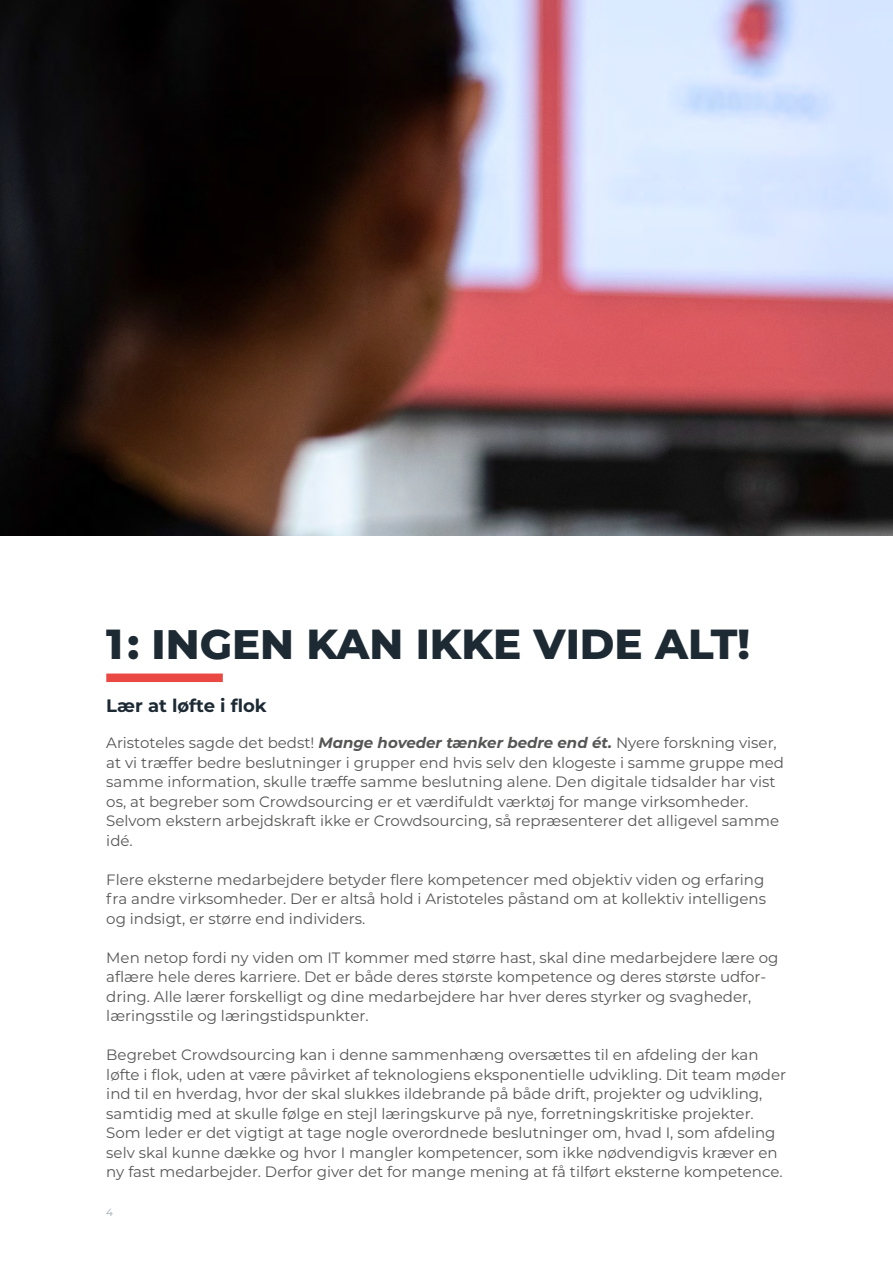
<style>
.page{position:relative;width:893px;height:1263px;background:#fff}
.page>*{position:absolute;margin:0;border:0;box-sizing:border-box;transform-origin:0 0}
.t1{font:800 42px "Montserrat";color:#1d2a34}
.t2{font:700 18px "Montserrat";color:#1d2a34}
.t3{font:15px/19.5px "Montserrat";color:#565655}
.t4{font:10.5px "Montserrat";color:#9cabb2}
.s1{font-weight:700;font-style:italic}
</style>
<div class="page">
<img style="left:0;top:0;width:893px;height:535px">
<div style="left:106px;top:673px;width:117px;height:9px;background:#e94843"></div>
<h1 class="t1" style="left:106px;top:613px;width:645px">1 : INGEN KAN IKKE VIDE ALT!</h1>
<p class="t2" style="left:106px;top:693px;width:162px">Lær at løfte i flok</p>
<p class="t3" style="left:106px;top:732px;width:679px">Aristoteles sagde det bedst! <span class="s1">Mange hoveder tænker bedre end ét.</span> Nyere forskning viser, at vi træffer bedre beslutninger i grupper end hvis selv den klogeste i samme gruppe med samme information, skulle træffe samme beslutning alene. Den digitale tidsalder har vist os, at begreber som Crowdsourcing er et værdifuldt værktøj for mange virksomheder.<br>Selvom ekstern arbejdskraft ikke er Crowdsourcing, så repræsenterer det alligevel samme idé.</p>
<p class="t3" style="left:106px;top:869px;width:661px;text-align:justify">Flere eksterne medarbejdere betyder flere kompetencer med objektiv viden og erfaring fra andre virksomheder. Der er altså hold i Aristoteles påstand om at kollektiv intelligens og indsigt, er større end individers.</p>
<p class="t3" style="left:106px;top:947px;width:674px">Men netop fordi ny viden om IT kommer med større hast, skal dine medarbejdere lære og aflære hele deres karriere. Det er både deres største kompetence og deres største udfor&shy;dring. Alle lærer forskelligt og dine medarbejdere har hver deres styrker og svagheder, læringsstile og læringstidspunkter.</p>
<p class="t3" style="left:106px;top:1044px;width:681px">Begrebet Crowdsourcing kan i denne sammenhæng oversættes til en afdeling der kan løfte i flok, uden at være påvirket af teknologiens eksponentielle udvikling. Dit team møder ind til en hverdag, hvor der skal slukkes ildebrande på både drift, projekter og udvikling, samtidig med at skulle følge en stejl læringskurve på nye, forretningskritiske projekter.<br>Som leder er det vigtigt at tage nogle overordnede beslutninger om, hvad I, som afdeling selv skal kunne dække og hvor I mangler kompetencer, som ikke nødvendigvis kræver en ny fast medarbejder. Derfor giver det for mange mening at få tilført eksterne kompetence.</p>
<p class="t4" style="left:106px;top:1205px;width:8px">4</p>
</div>
